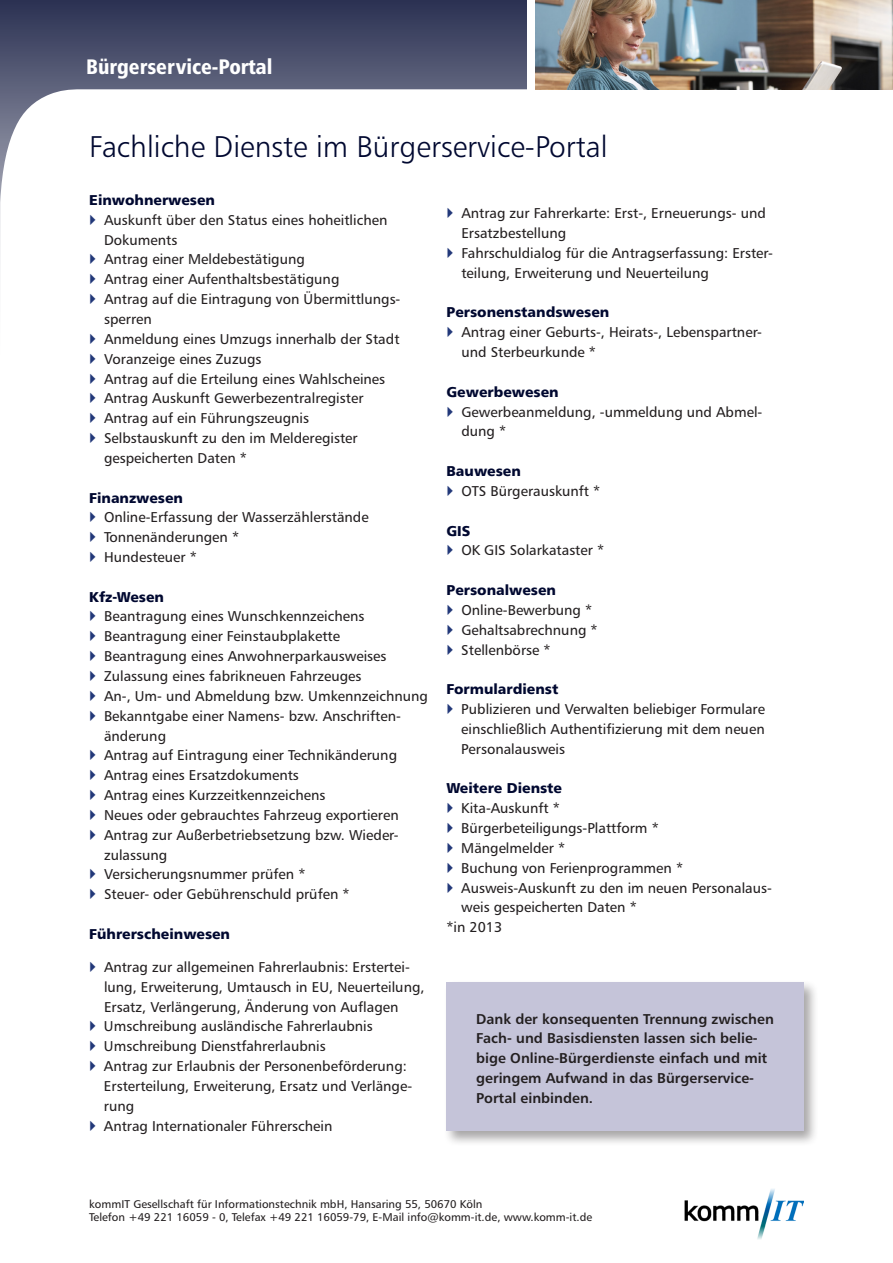
<style>
.page{position:relative;width:893px;height:1263px;background:#fff}
.page>*{position:absolute;margin:0;border:0;box-sizing:border-box;transform-origin:0 0}
.t1{font:30px "Humanist 777 BT Light B";color:#000830}
.t2{font:21px "Humanist 777 BT Black Condensed B";color:#fff}
.t3{font:14.25px/19.8px "Humanist 777 BT Roman B";color:#231f20}
.t4{font:14.25px/19.8px "Humanist 777 BT Bold B";color:#231f20}
.t5{font:14.25px "Humanist 777 BT Black B";color:#000830}
.t6{font:11.25px/12.8px "Humanist 777 BT Roman B";color:#231f20}
</style>
<div class="page">
<svg style="left:0;top:0;width:527px;height:89px;background:#444a67"></svg>
<img style="left:536px;top:0;width:357px;height:89px">
<div style="left:443px;top:979px;width:376px;height:167px;background:#231f20;opacity:.4"></div>
<div style="left:446px;top:982px;width:358px;height:149px;background:#c5c4d9"></div>
<img style="left:685px;top:1189px;width:119px;height:50px">
<h2 class="t2" style="left:86px;top:54px;width:188px">Bürgerservice-Portal</h2>
<h1 class="t1" style="left:89px;top:128px;width:520px">Fachliche Dienste im Bürgerservice-Portal</h1>
<p class="t5" style="left:89px;top:191px;width:127px">Einwohnerwesen</p>
<p class="t3" style="left:104px;top:210px;width:298px">Auskunft über den Status eines hoheitlichen Dokuments<br>Antrag einer Meldebestätigung<br>Antrag einer Aufenthaltsbestätigung<br>Antrag auf die Eintragung von Übermittlungs&shy;sperren<br>Anmeldung eines Umzugs innerhalb der Stadt Voranzeige eines Zuzugs<br>Antrag auf die Erteilung eines Wahlscheines Antrag Auskunft Gewerbezentralregister Antrag auf ein Führungszeugnis Selbstauskunft zu den im Melderegister gespeicherten Daten *</p>
<p class="t5" style="left:89px;top:488px;width:95px">Finanzwesen</p>
<p class="t3" style="left:104px;top:507px;width:266px">Online-Erfassung der Wasserzählerstände<br>Tonnenänderungen *<br>Hundesteuer *</p>
<p class="t5" style="left:89px;top:587px;width:76px">Kfz-Wesen</p>
<p class="t3" style="left:104px;top:606px;width:325px">Beantragung eines Wunschkennzeichens Beantragung einer Feinstaubplakette<br>Beantragung eines Anwohnerparkausweises Zulassung eines fabrikneuen Fahrzeuges<br>An-, Um- und Abmeldung bzw. Umkennzeichnung Bekanntgabe einer Namens- bzw. Anschriften&shy;änderung<br>Antrag auf Eintragung einer Technikänderung Antrag eines Ersatzdokuments<br>Antrag eines Kurzzeitkennzeichens<br>Neues oder gebrauchtes Fahrzeug exportieren Antrag zur Außerbetriebsetzung bzw. Wieder&shy;zulassung<br>Versicherungsnummer prüfen *<br>Steuer- oder Gebührenschuld prüfen *</p>
<p class="t5" style="left:89px;top:925px;width:142px">Führerscheinwesen</p>
<p class="t3" style="left:104px;top:957px;width:322px">Antrag zur allgemeinen Fahrerlaubnis: Erstertei&shy;lung, Erweiterung, Umtausch in EU, Neuerteilung, Ersatz, Verlängerung, Änderung von Auflagen Umschreibung ausländische Fahrerlaubnis Umschreibung Dienstfahrerlaubnis<br>Antrag zur Erlaubnis der Personenbeförderung:<br>Ersterteilung, Erweiterung, Ersatz und Verlänge&shy;rung<br>Antrag Internationaler Führerschein</p>
<p class="t3" style="left:461px;top:203px;width:313px">Antrag zur Fahrerkarte: Erst-, Erneuerungs- und Ersatzbestellung<br>Fahrschuldialog für die Antragserfassung: Erster&shy;teilung, Erweiterung und Neuerteilung</p>
<p class="t5" style="left:446px;top:303px;width:164px">Personenstandswesen</p>
<p class="t3" style="left:461px;top:322px;width:302px">Antrag einer Geburts-, Heirats-, Lebenspartner&shy;und Sterbeurkunde *</p>
<p class="t5" style="left:446px;top:383px;width:114px">Gewerbewesen</p>
<p class="t3" style="left:461px;top:401px;width:303px">Gewerbeanmeldung, -ummeldung und Abmel&shy;dung *</p>
<p class="t5" style="left:446px;top:462px;width:76px">Bauwesen</p>
<p class="t3" style="left:461px;top:481px;width:141px">OTS Bürgerauskunft *</p>
<p class="t5" style="left:446px;top:521px;width:25px">GIS</p>
<p class="t3" style="left:461px;top:540px;width:144px">OK GIS Solarkataster *</p>
<p class="t5" style="left:446px;top:581px;width:111px">Personalwesen</p>
<p class="t3" style="left:461px;top:600px;width:138px">Online-Bewerbung *<br>Gehaltsabrechnung *<br>Stellenbörse *</p>
<p class="t5" style="left:446px;top:680px;width:113px">Formulardienst</p>
<p class="t3" style="left:461px;top:699px;width:305px;text-align:justify">Publizieren und Verwalten beliebiger Formulare einschließlich Authentifizierung mit dem neuen Personalausweis</p>
<p class="t5" style="left:446px;top:779px;width:117px">Weitere Dienste</p>
<p class="t3" style="left:461px;top:798px;width:100px">Kita-Auskunft *</p>
<p class="t3" style="left:461px;top:818px;width:199px">Bürgerbeteiligungs-Plattform *</p>
<p class="t3" style="left:461px;top:838px;width:105px">Mängelmelder *</p>
<p class="t3" style="left:461px;top:858px;width:223px">Buchung von Ferienprogrammen *</p>
<p class="t3" style="left:461px;top:877px;width:312px">Ausweis-Auskunft zu den im neuen Personalaus-</p>
<p class="t3" style="left:461px;top:897px;width:177px">weis gespeicherten Daten *</p>
<p class="t3" style="left:446px;top:917px;width:57px">*in 2013</p>
<p class="t4" style="left:476px;top:1008px;width:299px">Dank der konsequenten Trennung zwischen Fach- und Basisdiensten lassen sich belie&shy;bige Online-Bürgerdienste einfach und mit geringem Aufwand in das Bürgerservice-Portal einbinden.</p>
<p class="t6" style="left:89px;top:1197px;width:504px">kommIT Gesellschaft für Informationstechnik mbH, Hansaring 55, 50670 Köln<br>Telefon +49 221 16059 - 0, Telefax +49 221 16059-79, E-Mail info@komm-it.de, www.komm-it.de</p>
</div>
